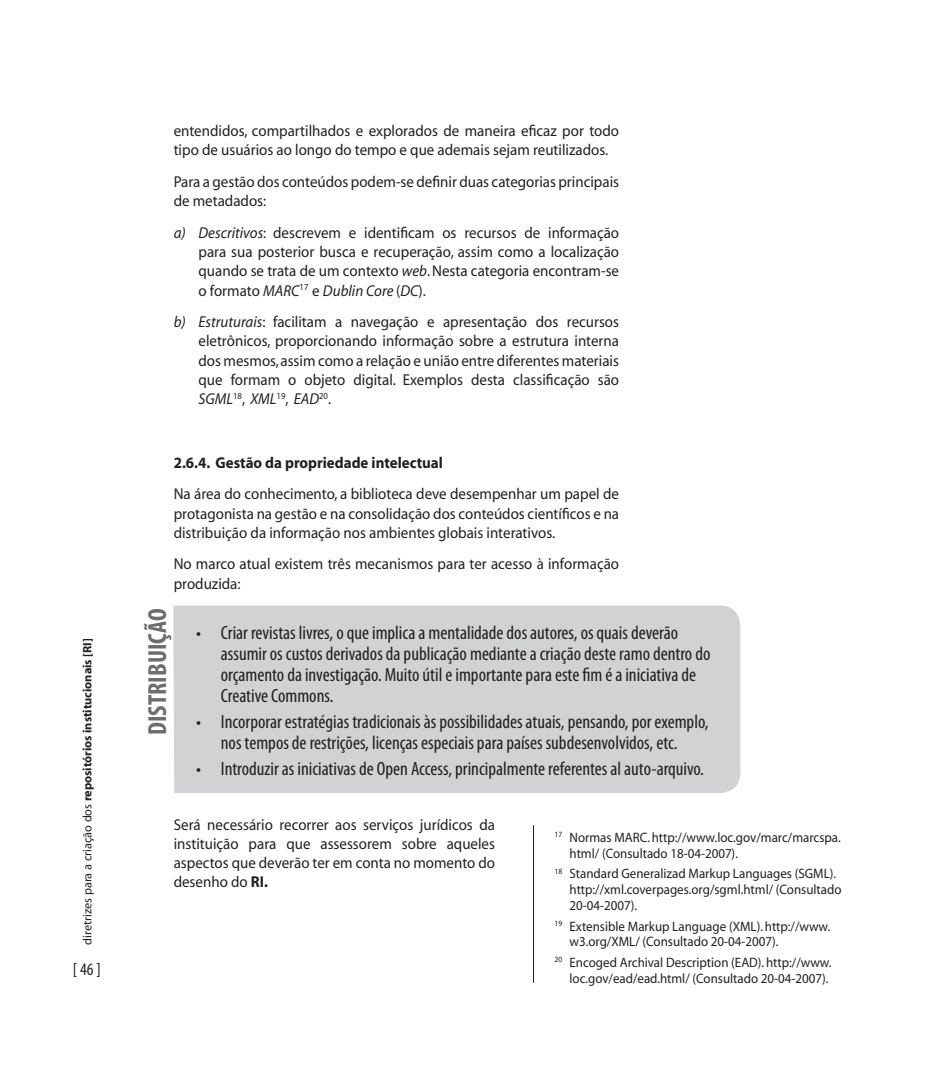
<style>
.page{position:relative;width:943px;height:1092px;background:#fff}
.page>*{position:absolute;margin:0;border:0;box-sizing:border-box;transform-origin:0 0}
.t1{font:700 condensed 26.25px "Myriad Pro";color:#6c6d70}
.t2{font:condensed 19.25px/21px "Myriad Pro";color:#231f20}
.t3{font:condensed 17.5px "Myriad Pro";color:#231f20}
.t4{font:15.75px/19.2px "Myriad";color:#231f20;text-align:justify;scale:.95 1}
.t5{font:700 15.75px "Myriad";color:#231f20;scale:.95 1}
.t6{font:13.65px/15.8px "Myriad";color:#231f20;scale:.95 1}
.t7{font:700 12.25px "Myriad";color:#231f20}
.s1{font-weight:400}
.s2{font-style:italic}
.s3{font-weight:700}
</style>
<div class="page">
<div style="left:173px;top:605px;width:567px;height:188px;background:#d1d2d4"></div>
<hr style="left:533px;top:825px;width:1px;height:157px;background:#231f20">
<p class="t7" style="left:81px;top:944px;width:308px;rotate:-90deg"><span class="s1">diretrizes para a criação dos</span> repositórios institucionais [RI]</p>
<p class="t3" style="left:73px;top:958px;width:29px">[ 46]</p>
<p class="t4" style="left:174px;top:122px;width:470px">entendidos, compartilhados e explorados de maneira eficaz por todo tipo de usuários ao longo do tempo e que ademais sejam reutilizados.</p>
<p class="t4" style="left:174px;top:173px;width:470px">Para a gestão dos conteúdos podem-se definir duas categorias principais de metadados:</p>
<p class="t4" style="left:198px;top:223px;width:444px;text-indent:-25px"><span class="s2">a) Descritivos</span>: descrevem e identificam os recursos de informação para sua posterior busca e recuperação, assim como a localização quando se trata de um contexto <span class="s2">web</span>. Nesta categoria encontram-se o formato <span class="s2">MARC</span><sup>17</sup> e <span class="s2">Dublin Core</span> (<span class="s2">DC</span>).</p>
<p class="t4" style="left:198px;top:313px;width:444px;text-indent:-25px"><span class="s2">b) Estruturais</span>: facilitam a navegação e apresentação dos recursos eletrônicos, proporcionando informação sobre a estrutura interna dos mesmos, assim como a relação e união entre diferentes materiais que formam o objeto digital. Exemplos desta classificação são <span class="s2">SGML</span><sup>18</sup>, <span class="s2">XML</span><sup>19</sup>, <span class="s2">EAD</span><sup>20</sup>.</p>
<p class="t5" style="left:174px;top:454px;width:285px">2.6.4. Gestão da propriedade intelectual</p>
<p class="t4" style="left:174px;top:485px;width:470px">Na área do conhecimento, a biblioteca deve desempenhar um papel de protagonista na gestão e na consolidação dos conteúdos científicos e na distribuição da informação nos ambientes globais interativos.</p>
<p class="t4" style="left:174px;top:555px;width:470px">No marco atual existem três mecanismos para ter acesso à informação produzida:</p>
<h1 class="t1" style="left:141px;top:735px;width:128px;rotate:-90deg">DISTRIBUIÇÃO</h1>
<p class="t2" style="left:221px;top:621px;width:491px;text-indent:-25px">• Criar revistas livres, o que implica a mentalidade dos autores, os quais deverão assumir os custos derivados da publicação mediante a criação deste ramo dentro do orçamento da investigação. Muito útil e importante para este fim é a iniciativa de Creative Commons.</p>
<p class="t2" style="left:196px;top:710px;width:514px;text-align:center">• Incorporar estratégias tradicionais às possibilidades atuais, pensando, por exemplo, nos tempos de restrições, licenças especiais para países subdesenvolvidos, etc.</p>
<p class="t2" style="left:196px;top:757px;width:509px">• Introduzir as iniciativas de Open Access, principalmente referentes al auto-arquivo.</p>
<p class="t4" style="left:174px;top:815px;width:340px">Será necessário recorrer aos serviços jurídicos da instituição para que assessorem sobre aqueles aspectos que deverão ter em conta no momento do desenho do <span class="s3">RI.</span></p>
<p class="t6" style="left:569px;top:829px;width:287px;text-indent:-15px"><sup>17</sup> Normas MARC. http://www.loc.gov/marc/marcspa. html/ (Consultado 18-04-2007).</p>
<p class="t6" style="left:569px;top:866px;width:288px;text-indent:-15px"><sup>18</sup> Standard Generalizad Markup Languages (SGML). http://xml.coverpages.org/sgml.html/ (Consultado<br>20-04-2007).</p>
<p class="t6" style="left:569px;top:918px;width:276px;text-indent:-15px"><sup>19</sup> Extensible Markup Language (XML). http://www. w3.org/XML/ (Consultado 20-04-2007).</p>
<p class="t6" style="left:554px;top:955px;width:293px;text-align:right"><sup>20</sup> Encoged Archival Description (EAD). http://www. loc.gov/ead/ead.html/ (Consultado 20-04-2007).</p>
</div>
